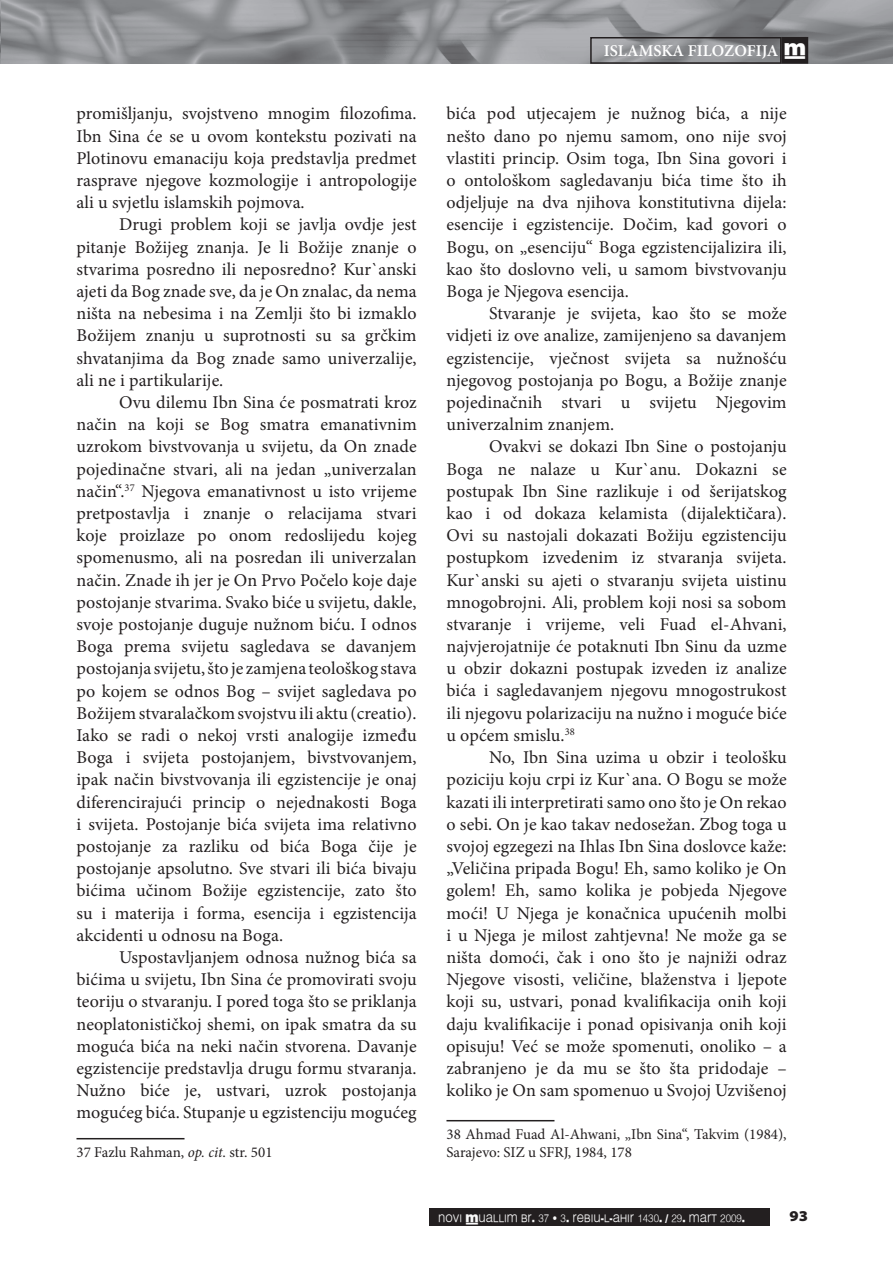
<style>
.page{position:relative;width:893px;height:1263px;background:#fff}
.page>*{position:absolute;margin:0;border:0;box-sizing:border-box;transform-origin:0 0}
.t1{font:18px/22.2px "Minion Pro";letter-spacing:.005em;color:#231f20;text-align:justify}
.t2{font:600 16.5px "Minion Pro";color:#fff}
.t3{font:15px/18px "Minion Pro";color:#231f20}
.t4{font:900 semi-expanded 15px "Myriad Pro";color:#231f20}
.t5{font:10.8px "Muallim";color:#f9f9f9;scale:.91 1}
.s1{font-style:italic}
.s2{font-family:"Muallim";font-weight:400}
</style>
<div class="page">
<img style="left:0;top:0;width:893px;height:64px">
<div style="left:782px;top:38px;width:25px;height:25px;background:#231f20"></div>
<div style="left:781px;top:37px;width:27px;height:27px;border:2px solid #231f20"></div>
<div style="left:590px;top:37px;width:191px;height:27px;border:2px solid #231f20"></div>
<div style="left:429px;top:1208px;width:340px;height:17px;background:#231f20"></div>
<hr style="left:76px;top:1138px;width:108px;height:1px;background:#231f20">
<hr style="left:446px;top:1120px;width:108px;height:1px;background:#231f20">
<p class="t1" style="left:76px;top:103px;width:342px">promišljanju, svojstveno mnogim filozofima.<br>Ibn Sina će se u ovom kontekstu pozivati na Plotinovu emanaciju koja predstavlja predmet rasprave njegove kozmologije i antropologije ali u svjetlu islamskih pojmova.</p>
<p class="t1" style="left:76px;top:214px;width:342px;text-indent:43px">Drugi problem koji se javlja ovdje jest pitanje Božijeg znanja. Je li Božije znanje o stvarima posredno ili neposredno? Kur`anski ajeti da Bog znade sve, da je On znalac, da nema ništa na nebesima i na Zemlji što bi izmaklo Božijem znanju u suprotnosti su sa grčkim shvatanjima da Bog znade samo univerzalije, ali ne i partikularije.</p>
<p class="t1" style="left:76px;top:391px;width:342px;text-indent:43px">Ovu dilemu Ibn Sina će posmatrati kroz način na koji se Bog smatra emanativnim uzrokom bivstvovanja u svijetu, da On znade pojedinačne stvari, ali na jedan „univerzalan način“.<sup>37</sup> Njegova emanativnost u isto vrijeme pretpostavlja i znanje o relacijama stvari koje proizlaze po onom redoslijedu kojeg spomenusmo, ali na posredan ili univerzalan način. Znade ih jer je On Prvo Počelo koje daje postojanje stvarima. Svako biće u svijetu, dakle, svoje postojanje duguje nužnom biću. I odnos Boga prema svijetu sagledava se davanjem postojanja svijetu, što je zamjena teološkog stava po kojem se odnos Bog – svijet sagledava po Božijem stvaralačkom svojstvu ili aktu (creatio).<br>Iako se radi o nekoj vrsti analogije između Boga i svijeta postojanjem, bivstvovanjem, ipak način bivstvovanja ili egzistencije je onaj diferencirajući princip o nejednakosti Boga i svijeta. Postojanje bića svijeta ima relativno postojanje za razliku od bića Boga čije je postojanje apsolutno. Sve stvari ili bića bivaju bićima učinom Božije egzistencije, zato što su i materija i forma, esencija i egzistencija akcidenti u odnosu na Boga.</p>
<p class="t1" style="left:76px;top:946px;width:342px;text-indent:43px">Uspostavljanjem odnosa nužnog bića sa bićima u svijetu, Ibn Sina će promovirati svoju teoriju o stvaranju. I pored toga što se priklanja neoplatonističkoj shemi, on ipak smatra da su moguća bića na neki način stvorena. Davanje egzistencije predstavlja drugu formu stvaranja.<br>Nužno biće je, ustvari, uzrok postojanja mogućeg bića. Stupanje u egzistenciju mogućeg</p>
<p class="t3" style="left:76px;top:1143px;width:198px">37 Fazlu Rahman, <span class="s1">op. cit</span>. str. 501</p>
<p class="t2" style="left:604px;top:40px;width:204px">ISLAMSKA FILOZOFIJA <span class="s2">†</span></p>
<p class="t1" style="left:446px;top:103px;width:342px">bića pod utjecajem je nužnog bića, a nije nešto dano po njemu samom, ono nije svoj vlastiti princip. Osim toga, Ibn Sina govori i o ontološkom sagledavanju bića time što ih odjeljuje na dva njihova konstitutivna dijela: esencije i egzistencije. Dočim, kad govori o Bogu, on „esenciju“ Boga egzistencijalizira ili, kao što doslovno veli, u samom bivstvovanju Boga je Njegova esencija.</p>
<p class="t1" style="left:446px;top:302px;width:342px;text-indent:43px">Stvaranje je svijeta, kao što se može vidjeti iz ove analize, zamijenjeno sa davanjem egzistencije, vječnost svijeta sa nužnošću njegovog postojanja po Bogu, a Božije znanje pojedinačnih stvari u svijetu Njegovim univerzalnim znanjem.</p>
<p class="t1" style="left:446px;top:436px;width:342px;text-indent:43px">Ovakvi se dokazi Ibn Sine o postojanju Boga ne nalaze u Kur`anu. Dokazni se postupak Ibn Sine razlikuje i od šerijatskog kao i od dokaza kelamista (dijalektičara).<br>Ovi su nastojali dokazati Božiju egzistenciju postupkom izvedenim iz stvaranja svijeta.<br>Kur`anski su ajeti o stvaranju svijeta uistinu mnogobrojni. Ali, problem koji nosi sa sobom stvaranje i vrijeme, veli Fuad el-Ahvani, najvjerojatnije će potaknuti Ibn Sinu da uzme u obzir dokazni postupak izveden iz analize bića i sagledavanjem njegovu mnogostrukost ili njegovu polarizaciju na nužno i moguće biće u općem smislu.<sup>38</sup></p>
<p class="t1" style="left:446px;top:746px;width:342px;text-indent:43px">No, Ibn Sina uzima u obzir i teološku poziciju koju crpi iz Kur`ana. O Bogu se može kazati ili interpretirati samo ono što je On rekao o sebi. On je kao takav nedosežan. Zbog toga u svojoj egzegezi na Ihlas Ibn Sina doslovce kaže: „Veličina pripada Bogu! Eh, samo koliko je On golem! Eh, samo kolika je pobjeda Njegove moći! U Njega je konačnica upućenih molbi i u Njega je milost zahtjevna! Ne može ga se ništa domoći, čak i ono što je najniži odraz Njegove visosti, veličine, blaženstva i ljepote koji su, ustvari, ponad kvalifikacija onih koji daju kvalifikacije i ponad opisivanja onih koji opisuju! Već se može spomenuti, onoliko – a zabranjeno je da mu se što šta pridodaje – koliko je On sam spomenuo u Svojoj Uzvišenoj</p>
<p class="t3" style="left:446px;top:1125px;width:342px">38 Ahmad Fuad Al-Ahwani, „Ibn Sina“, Takvim (1984),<br>Sarajevo: SIZ u SFRJ, 1984, 178</p>
<p class="t5" style="left:438px;top:1210px;width:339px">NOVI †UALLIM BR. 37 • 3. REBIU-L-AHIR 1430. / 29. MART 2009.</p>
<p class="t4" style="left:789px;top:1208px;width:20px">93</p>
</div>
